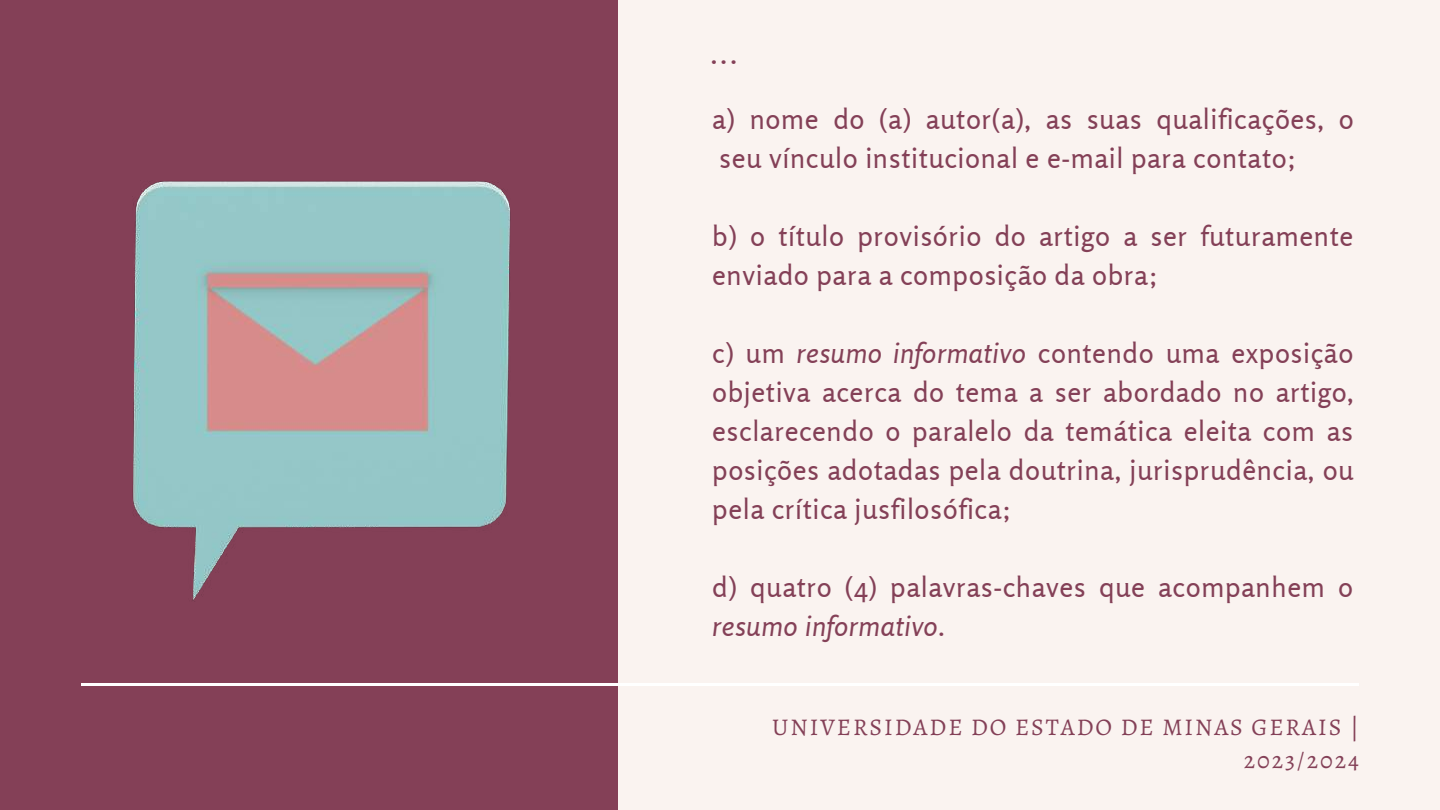
<style>
.page{position:relative;width:1440px;height:810px;background:#faf3f0}
.page>*{position:absolute;margin:0;border:0;box-sizing:border-box;transform-origin:0 0}
.t1{font:30px "Rosario";color:#844057}
.t2{font:28px/39px "Rosario";letter-spacing:.02em;color:#844057}
.t3{font:24px/33px "Alegreya SC";letter-spacing:.08em;color:#844057;text-align:right}
.s1{font-style:italic}
</style>
<div class="page">
<div style="left:0;top:0;width:618px;height:810px;background:#844057"></div>
<hr style="left:81px;top:683px;width:1278px;height:3px;background:#fff">
<img style="left:132px;top:181px;width:379px;height:421px">
<p class="t1" style="left:711px;top:35px;width:28px">...</p>
<p class="t2" style="left:712px;top:99px;width:643px">a) nome do (a) autor(a), as suas qualificações, o seu vínculo institucional e e-mail para contato;</p>
<p class="t2" style="left:712px;top:216px;width:643px">b) o título provisório do artigo a ser futuramente enviado para a composição da obra;</p>
<p class="t2" style="left:712px;top:333px;width:643px;text-align:justify">c) um <span class="s1">resumo informativo</span> contendo uma exposição objetiva acerca do tema a ser abordado no artigo, esclarecendo o paralelo da temática eleita com as posições adotadas pela doutrina, jurisprudência, ou pela crítica jusfilosófica;</p>
<p class="t2" style="left:712px;top:567px;width:642px">d) quatro (4) palavras-chaves que acompanhem o <span class="s1">resumo informativo</span>.</p>
<p class="t3" style="left:772px;top:710px;width:588px">UNIVERSIDADE DO ESTADO DE MINAS GERAIS |<br>2023/2024</p>
</div>
